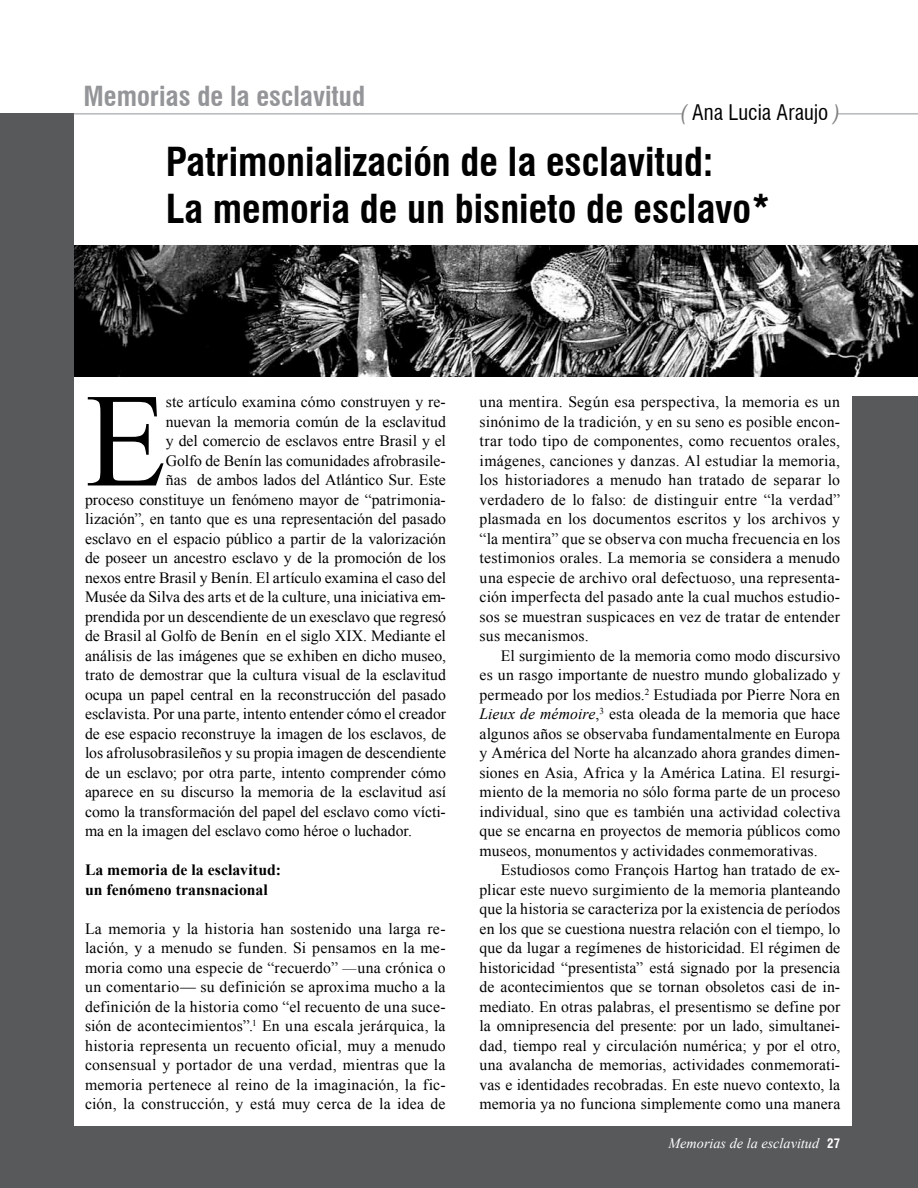
<style>
.page{position:relative;width:918px;height:1188px;background:#fff}
.page>*{position:absolute;margin:0;border:0;box-sizing:border-box;transform-origin:0 0}
.t1{font:133.5px "Times New Roman";color:#000}
.t2{font:700 condensed 39px/46.8px "Swiss 721 BT";color:#000}
.t3{font:700 condensed 27px "Swiss 721 BT";color:#939598}
.t4{font:condensed 21px "Swiss 721 BT";color:#000}
.t5{font:15.75px/19.5px "Times New Roman";color:#000;text-align:justify}
.t6{font:700 15.75px/19.5px "Times New Roman";color:#000}
.t7{font:italic 14.25px "Times New Roman";color:#fff}
.s1{font-style:italic;color:#808080}
.s2{font-style:italic}
.s3{font-family:"Swiss 721 BT";font-weight:700;font-style:normal;font-stretch:condensed;font-size:12.75px}
</style>
<div class="page">
<img style="left:74px;top:246px;width:844px;height:130px">
<div style="left:5px;top:1126px;width:913px;height:62px;background:#58595b"></div>
<div style="left:0;top:114px;width:74px;height:1074px;background:#58595b"></div>
<div style="left:852px;top:397px;width:66px;height:791px;background:#58595b"></div>
<hr style="left:74px;top:114px;width:844px;height:1px;background:#939598">
<div style="left:683px;top:85px;width:154px;height:47px;background:#fff"></div>
<h3 class="t3" style="left:84px;top:80px;width:283px">Memorias de la esclavitud</h3>
<h3 class="t4" style="left:680px;top:100px;width:161px"><span class="s1">(</span> Ana Lucia Araujo <span class="s1">)</span></h3>
<h2 class="t2" style="left:166px;top:139px;width:606px">Patrimonialización de la esclavitud:<br>La memoria de un bisnieto de esclavo*</h2>
<h1 class="t1" style="left:85px;top:367px;width:83px">E</h1>
<p class="t5" style="left:166px;top:392px;width:281px">ste artículo examina cómo construyen y re-</p>
<p class="t5" style="left:166px;top:412px;width:282px">nuevan la memoria común de la esclavitud</p>
<p class="t5" style="left:166px;top:431px;width:282px">y del comercio de esclavos entre Brasil y el</p>
<p class="t5" style="left:166px;top:451px;width:281px">Golfo de Benín las comunidades afrobrasile-</p>
<p class="t5" style="left:166px;top:470px;width:281px">ñas de ambos lados del Atlántico Sur. Este</p>
<p class="t5" style="left:85px;top:490px;width:362px">proceso constituye un fenómeno mayor de “patrimonia-</p>
<p class="t5" style="left:85px;top:509px;width:363px">lización”, en tanto que es una representación del pasado</p>
<p class="t5" style="left:85px;top:529px;width:362px">esclavo en el espacio público a partir de la valorización</p>
<p class="t5" style="left:85px;top:548px;width:363px">de poseer un ancestro esclavo y de la promoción de los</p>
<p class="t5" style="left:85px;top:568px;width:363px">nexos entre Brasil y Benín. El artículo examina el caso del</p>
<p class="t5" style="left:85px;top:587px;width:362px">Musée da Silva des arts et de la culture, una iniciativa em-</p>
<p class="t5" style="left:85px;top:607px;width:363px">prendida por un descendiente de un exesclavo que regresó</p>
<p class="t5" style="left:85px;top:626px;width:362px">de Brasil al Golfo de Benín en el siglo XIX. Mediante el</p>
<p class="t5" style="left:85px;top:646px;width:362px">análisis de las imágenes que se exhiben en dicho museo,</p>
<p class="t5" style="left:85px;top:665px;width:362px">trato de demostrar que la cultura visual de la esclavitud</p>
<p class="t5" style="left:85px;top:685px;width:362px">ocupa un papel central en la reconstrucción del pasado</p>
<p class="t5" style="left:85px;top:704px;width:363px">esclavista. Por una parte, intento entender cómo el creador</p>
<p class="t5" style="left:85px;top:724px;width:363px">de ese espacio reconstruye la imagen de los esclavos, de</p>
<p class="t5" style="left:85px;top:743px;width:363px">los afrolusobrasileños y su propia imagen de descendiente</p>
<p class="t5" style="left:85px;top:763px;width:362px">de un esclavo; por otra parte, intento comprender cómo</p>
<p class="t5" style="left:85px;top:782px;width:363px">aparece en su discurso la memoria de la esclavitud así</p>
<p class="t5" style="left:85px;top:802px;width:362px">como la transformación del papel del esclavo como vícti-</p>
<p class="t5" style="left:85px;top:821px;width:329px">ma en la imagen del esclavo como héroe o luchador.</p>
<p class="t6" style="left:85px;top:860px;width:197px">La memoria de la esclavitud: un fenómeno transnacional</p>
<p class="t5" style="left:85px;top:919px;width:362px">La memoria y la historia han sostenido una larga re&shy;lación, y a menudo se funden. Si pensamos en la me&shy;moria como una especie de “recuerdo” <span class="s2">—</span>una crónica o un comentario— su definición se aproxima mucho a la definición de la historia como “el recuento de una suce&shy;sión de acontecimientos”.<sup>1</sup> En una escala jerárquica, la historia representa un recuento oficial, muy a menudo consensual y portador de una verdad, mientras que la memoria pertenece al reino de la imaginación, la fic&shy;ción, la construcción, y está muy cerca de la idea de</p>
<p class="t5" style="left:480px;top:392px;width:362px">una mentira. Según esa perspectiva, la memoria es un sinónimo de la tradición, y en su seno es posible encon&shy;trar todo tipo de componentes, como recuentos orales, imágenes, canciones y danzas. Al estudiar la memoria, los historiadores a menudo han tratado de separar lo verdadero de lo falso: de distinguir entre “la verdad” plasmada en los documentos escritos y los archivos y “la mentira” que se observa con mucha frecuencia en los testimonios orales. La memoria se considera a menudo una especie de archivo oral defectuoso, una representa&shy;ción imperfecta del pasado ante la cual muchos estudio&shy;sos se muestran suspicaces en vez de tratar de entender sus mecanismos.</p>
<p class="t5" style="left:480px;top:646px;width:362px;text-indent:21px">El surgimiento de la memoria como modo discursivo es un rasgo importante de nuestro mundo globalizado y permeado por los medios.<sup>2</sup> Estudiada por Pierre Nora en <span class="s2">Lieux de mémoire</span>,<sup>3</sup> esta oleada de la memoria que hace algunos años se observaba fundamentalmente en Europa y América del Norte ha alcanzado ahora grandes dimen&shy;siones en Asia, Africa y la América Latina. El resurgi&shy;miento de la memoria no sólo forma parte de un proceso individual, sino que es también una actividad colectiva que se encarna en proyectos de memoria públicos como museos, monumentos y actividades conmemorativas.</p>
<p class="t5" style="left:480px;top:860px;width:362px;text-indent:21px">Estudiosos como François Hartog han tratado de ex&shy;plicar este nuevo surgimiento de la memoria planteando que la historia se caracteriza por la existencia de períodos en los que se cuestiona nuestra relación con el tiempo, lo que da lugar a regímenes de historicidad. El régimen de historicidad “presentista” está signado por la presencia de acontecimientos que se tornan obsoletos casi de in&shy;mediato. En otras palabras, el presentismo se define por la omnipresencia del presente: por un lado, simultanei&shy;dad, tiempo real y circulación numérica; y por el otro, una avalancha de memorias, actividades conmemorati&shy;vas e identidades recobradas. En este nuevo contexto, la memoria ya no funciona simplemente como una manera</p>
<p class="t7" style="left:668px;top:1135px;width:173px">Memorias de la esclavitud <span class="s3">27</span></p>
</div>
